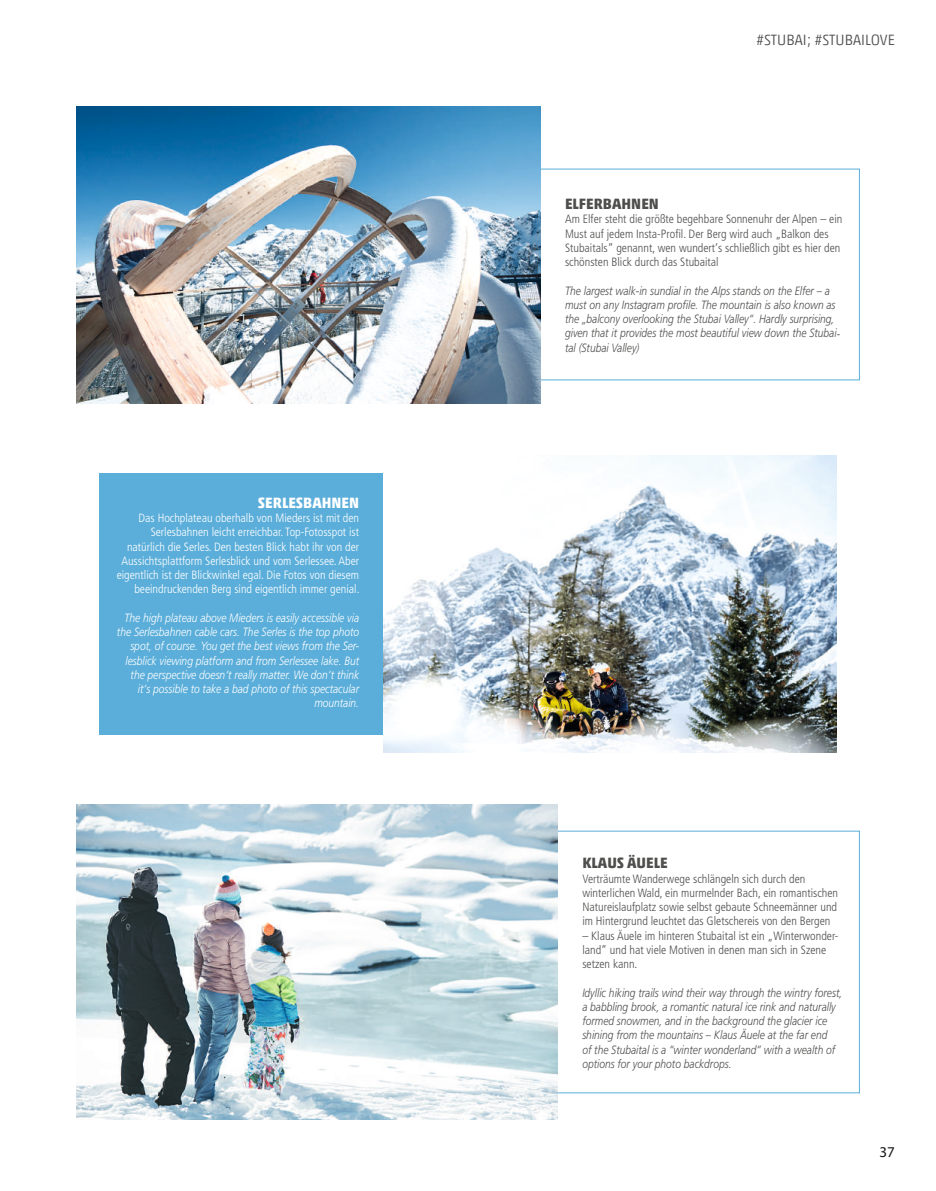
<style>
.page{position:relative;width:936px;height:1191px;background:#fff}
.page>*{position:absolute;margin:0;border:0;box-sizing:border-box;transform-origin:0 0}
.t1{font:700 15px "Akko Pro";color:#4e4e4d}
.t2{font:300 15px "Akko Pro";color:#4e4e4d}
.t3{font:700 15px "Akko Pro";color:#fff}
.t4{font:15px "Myriad Pro";color:#151616}
.t5{font:italic 300 12px/14.2px "Frutiger LT Std";color:#4e4e4d;scale:.85 1}
.t6{font:300 condensed 12px/14.2px "Frutiger LT Std";color:#4e4e4d}
.t7{font:italic 300 12px/14.2px "Frutiger LT Std";color:#fff;text-align:right;scale:.85 1}
.t8{font:300 condensed 12px/14.2px "Frutiger LT Std";color:#fff;text-align:right}
</style>
<div class="page">
<div style="left:549px;top:831px;width:310px;height:262px;border:1px solid #5baeda"></div>
<div style="left:99px;top:473px;width:285px;height:262px;background:#5baeda"></div>
<img style="left:77px;top:106px;width:463px;height:297px">
<img style="left:384px;top:456px;width:452px;height:296px">
<img style="left:77px;top:804px;width:480px;height:315px">
<p class="t3" style="left:258px;top:493px;width:103px">SERLESBAHNEN</p>
<p class="t8" style="left:117px;top:511px;width:244px">Das Hochplateau oberhalb von Mieders ist mit den Serlesbahnen leicht erreichbar. Top-Fotosspot ist natürlich die Serles. Den besten Blick habt ihr von der Aussichtsplattform Serlesblick und vom Serlessee. Aber eigentlich ist der Blickwinkel egal. Die Fotos von diesem beeindruckenden Berg sind eigentlich immer genial.</p>
<p class="t7" style="left:117px;top:611px;width:286px">The high plateau above Mieders is easily accessible via the Serlesbahnen cable cars. The Serles is the top photo spot, of course. You get the best views from the Ser&shy;lesblick viewing platform and from Serlessee lake. But the perspective doesn‘t really matter. We don‘t think it‘s possible to take a bad photo of this spectacular mountain.</p>
<p class="t2" style="left:756px;top:31px;width:140px">#STUBAI; #STUBAILOVE</p>
<p class="t1" style="left:565px;top:195px;width:95px">ELFERBAHNEN</p>
<p class="t6" style="left:565px;top:212px;width:279px">Am Elfer steht die größte begehbare Sonnenuhr der Alpen – ein Must auf jedem Insta-Profil. Der Berg wird auch „Balkon des Stubaitals“ genannt, wen wundert‘s schließlich gibt es hier den schönsten Blick durch das Stubaital</p>
<p class="t5" style="left:565px;top:283px;width:325px">The largest walk-in sundial in the Alps stands on the Elfer – a must on any Instagram profile. The mountain is also known as the „balcony overlooking the Stubai Valley“. Hardly surprising, given that it provides the most beautiful view down the Stubai&shy;tal (Stubai Valley)</p>
<p class="t1" style="left:582px;top:854px;width:87px">KLAUS ÄUELE</p>
<p class="t6" style="left:582px;top:871px;width:257px">Verträumte Wanderwege schlängeln sich durch den winterlichen Wald, ein murmelnder Bach, ein romantischen Natureislaufplatz sowie selbst gebaute Schneemänner und im Hintergrund leuchtet das Gletschereis von den Bergen</p>
<p class="t6" style="left:582px;top:928px;width:257px">– Klaus Äuele im hinteren Stubaital ist ein „Winterwonder&shy;land“ und hat viele Motiven in denen man sich in Szene setzen kann.</p>
<p class="t5" style="left:582px;top:985px;width:307px">Idyllic hiking trails wind their way through the wintry forest, a babbling brook, a romantic natural ice rink and naturally formed snowmen, and in the background the glacier ice shining from the mountains – Klaus Äuele at the far end<br>of the Stubaital is a “winter wonderland” with a wealth of options for your photo backdrops.</p>
<p class="t4" style="left:879px;top:1142px;width:17px">37</p>
</div>
